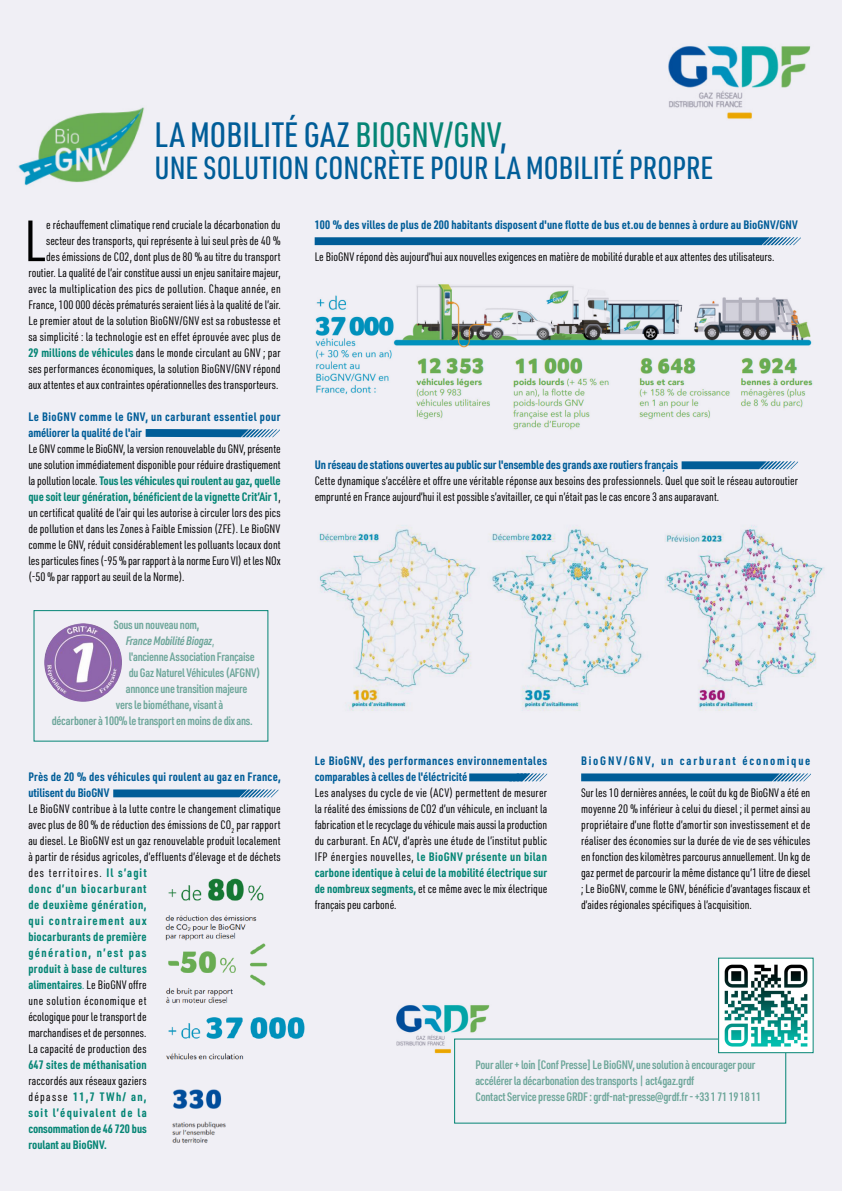
<style>
.page{position:relative;width:842px;height:1191px;background:#f0eff5}
.page>*{position:absolute;margin:0;border:0;box-sizing:border-box;transform-origin:0 0}
.t1{font:56.8px "URWDIN Cond";color:#000}
.t2{font:500 34.5px "URWDIN Cond";color:#005d98}
.t3{font:500 31.4px "URWDIN Cond";color:#005d98}
.t4{font:12px/16px "URWDIN Cond";letter-spacing:.005em;color:#000;text-align:justify}
.t5{font:600 12px/16px "URWDIN Cond";letter-spacing:-.02em;color:#6da69a}
.t6{font:700 12px/16px "URWDIN Cond";letter-spacing:.01em;color:#005d98}
.t7{font:700 12px/16px "URWDIN Cond";letter-spacing:.04em;color:#005d98}
.t8{font:700 12px/16px "URWDIN Cond";letter-spacing:.015em;color:#058575;text-align:justify}
.t9{font:700 12px "URWDIN Cond";letter-spacing:.15em;color:#005d98}
.t10{font:italic 600 12px "URWDIN Cond";letter-spacing:-.02em;color:#6da69a}
.s1{color:#058575}
.s2{font-weight:700;color:#058575}
.s3{font-weight:400;font-style:normal}
.s4{font-weight:400;color:#000}
</style>
<div class="page">
<svg style="left:146px;top:429px;width:134px;height:8px"></svg>
<svg style="left:315px;top:237px;width:486px;height:8px;background:#11679e"></svg>
<svg style="left:682px;top:461px;width:116px;height:8px"></svg>
<svg style="left:469px;top:773px;width:78px;height:8px"></svg>
<svg style="left:581px;top:773px;width:230px;height:8px;background:#2171a4"></svg>
<svg style="left:113px;top:789px;width:165px;height:8px"></svg>
<img style="left:44px;top:623px;width:78px;height:79px">
<div style="left:34px;top:610px;width:234px;height:131px;border:1px solid #058575"></div>
<img style="left:165px;top:878px;width:140px;height:265px">
<img style="left:315px;top:284px;width:498px;height:146px">
<img style="left:319px;top:525px;width:505px;height:186px">
<img style="left:668px;top:46px;width:143px;height:73px">
<img style="left:18px;top:107px;width:126px;height:79px">
<img style="left:396px;top:1005px;width:100px;height:56px">
<img style="left:720px;top:959px;width:92px;height:92px">
<div style="left:718px;top:957px;width:96px;height:96px;border:1px solid #058575"></div>
<h2 class="t2" style="left:154px;top:112px;width:354px">LA MOBILITÉ GAZ <span class="s1">BIOGNV/GNV</span>,</h2>
<h3 class="t3" style="left:154px;top:147px;width:560px">UNE SOLUTION CONCRÈTE POUR LA MOBILITÉ PROPRE</h3>
<p class="t4" style="left:28px;top:216px;width:254px;text-align:right">e réchauffement climatique rend cruciale la décarbonation du secteur des transports, qui représente à lui seul près de 40 %<br>des émissions de CO2, dont plus de 80 % au titre du transport routier. La qualité de l’air constitue aussi un enjeu sanitaire majeur, avec la multiplication des pics de pollution. Chaque année, en France, 100 000 décès prématurés seraient liés à la qualité de l’air.<br>Le premier atout de la solution BioGNV/GNV est sa robustesse et sa simplicité : la technologie est en effet éprouvée avec plus de <span class="s2">29 millions de véhicules</span> dans le monde circulant au GNV ; par ses performances économiques, la solution BioGNV/GNV répond aux attentes et aux contraintes opérationnelles des transporteurs.</p>
<p class="t7" style="left:28px;top:408px;width:254px">Le BioGNV comme le GNV, un carburant essentiel pour améliorer la qualité de l'air</p>
<p class="t4" style="left:28px;top:440px;width:254px">Le GNV comme le BioGNV, la version renouvelable du GNV, présente une solution immédiatement disponible pour réduire drastiquement la pollution locale. <span class="s2">Tous les véhicules qui roulent au gaz, quelle que soit leur génération, bénéficient de la vignette Crit’Air 1</span>, un certificat qualité de l’air qui les autorise à circuler lors des pics de pollution et dans les Zones à Faible Emission (ZFE). Le BioGNV comme le GNV, réduit considérablement les polluants locaux dont les particules fines (-95 % par rapport à la norme Euro VI) et les NOx (-50 % par rapport au seuil de la Norme).</p>
<h1 class="t1" style="left:24px;top:203px;width:23px">L</h1>
<p class="t5" style="left:114px;top:616px;width:87px">Sous un nouveau nom,</p>
<p class="t10" style="left:126px;top:633px;width:90px">France Mobilité Biogaz<span class="s3">,</span></p>
<p class="t5" style="left:129px;top:648px;width:127px">l'ancienne Association Française</p>
<p class="t5" style="left:129px;top:664px;width:133px">du Gaz Naturel Véhicules (AFGNV)</p>
<p class="t5" style="left:126px;top:680px;width:123px">annonce une transition majeure</p>
<p class="t5" style="left:116px;top:696px;width:109px">vers le biométhane, visant à</p>
<p class="t5" style="left:52px;top:712px;width:203px">décarboner à 100% le transport en moins de dix ans.</p>
<p class="t6" style="left:28px;top:768px;width:254px">Près de 20 % des véhicules qui roulent au gaz en France, utilisent du BioGNV</p>
<p class="t4" style="left:28px;top:800px;width:254px;text-align:left">Le BioGNV contribue à la lutte contre le changement climatique avec plus de 80 % de réduction des émissions de CO<sub>2</sub> par rapport au diesel. Le BioGNV est un gaz renouvelable produit localement à partir de résidus agricoles, d’effluents d’élevage et de déchets des territoires. <span class="s2">Il s’agit<br>donc d’un biocarburant<br>de deuxième génération,<br>qui contrairement aux<br>biocarburants de première<br>génération, n’est pas<br>produit à base de cultures<br>alimentaires</span><span class="s1">.</span> Le BioGNV offre<br>une solution économique et<br>écologique pour le transport de<br>marchandises et de personnes.<br>La capacité de production des</p>
<p class="t8" style="left:28px;top:1056px;width:120px">647 sites de méthanisation</p>
<p class="t8" style="left:28px;top:1072px;width:120px"><span class="s4">raccordés aux réseaux gaziers dépasse</span> 11,7 TWh/ an, soit l’équivalent de la consommation de 46 720 bus roulant au BioGNV.</p>
<p class="t6" style="left:315px;top:216px;width:485px">100 % des villes de plus de 200 habitants disposent d'une flotte de bus et.ou de bennes à ordure au BioGNV/GNV</p>
<p class="t4" style="left:315px;top:248px;width:461px">Le BioGNV répond dès aujourd’hui aux nouvelles exigences en matière de mobilité durable et aux attentes des utilisateurs.</p>
<p class="t6" style="left:315px;top:456px;width:365px">Un réseau de stations ouvertes au public sur l'ensemble des grands axe routiers français</p>
<p class="t4" style="left:315px;top:472px;width:485px">Cette dynamique s’accélère et offre une véritable réponse aux besoins des professionnels. Quel que soit le réseau autoroutier emprunté en France aujourd’hui il est possible s’avitailler, ce qui n’était pas le cas encore 3 ans auparavant.</p>
<p class="t7" style="left:315px;top:752px;width:234px">Le BioGNV, des performances environnementales comparables à celles de l'éléctricité</p>
<p class="t4" style="left:315px;top:784px;width:234px">Les analyses du cycle de vie (ACV) permettent de mesurer la réalité des émissions de CO2 d’un véhicule, en incluant la fabrication et le recyclage du véhicule mais aussi la production du carburant. En ACV, d’après une étude de l’institut public IFP énergies nouvelles, <span class="s2">le BioGNV présente un bilan carbone identique à celui de la mobilité électrique sur de nombreux segments,</span> et ce même avec le mix électrique français peu carboné.</p>
<p class="t9" style="left:581px;top:753px;width:231px">BioGNV/GNV, un carburant économique</p>
<p class="t4" style="left:581px;top:784px;width:231px">Sur les 10 dernières années, le coût du kg de BioGNV a été en moyenne 20 % inférieur à celui du diesel ; il permet ainsi au propriétaire d’une flotte d’amortir son investissement et de réaliser des économies sur la durée de vie de ses véhicules en fonction des kilomètres parcourus annuellement. Un kg de gaz permet de parcourir la même distance qu’1 litre de diesel ; Le BioGNV, comme le GNV, bénéficie d’avantages fiscaux et d’aides régionales spécifiques à l’acquisition.</p>
<p class="t5" style="left:475px;top:1056px;width:287px">Pour aller + loin [Conf Presse] Le BioGNV, une solution à encourager pour accélérer la décarbonation des transports | act4gaz.grdf<br>Contact Service presse GRDF : grdf-nat-presse@grdf.fr - +33 1 71 19 18 11</p>
</div>
